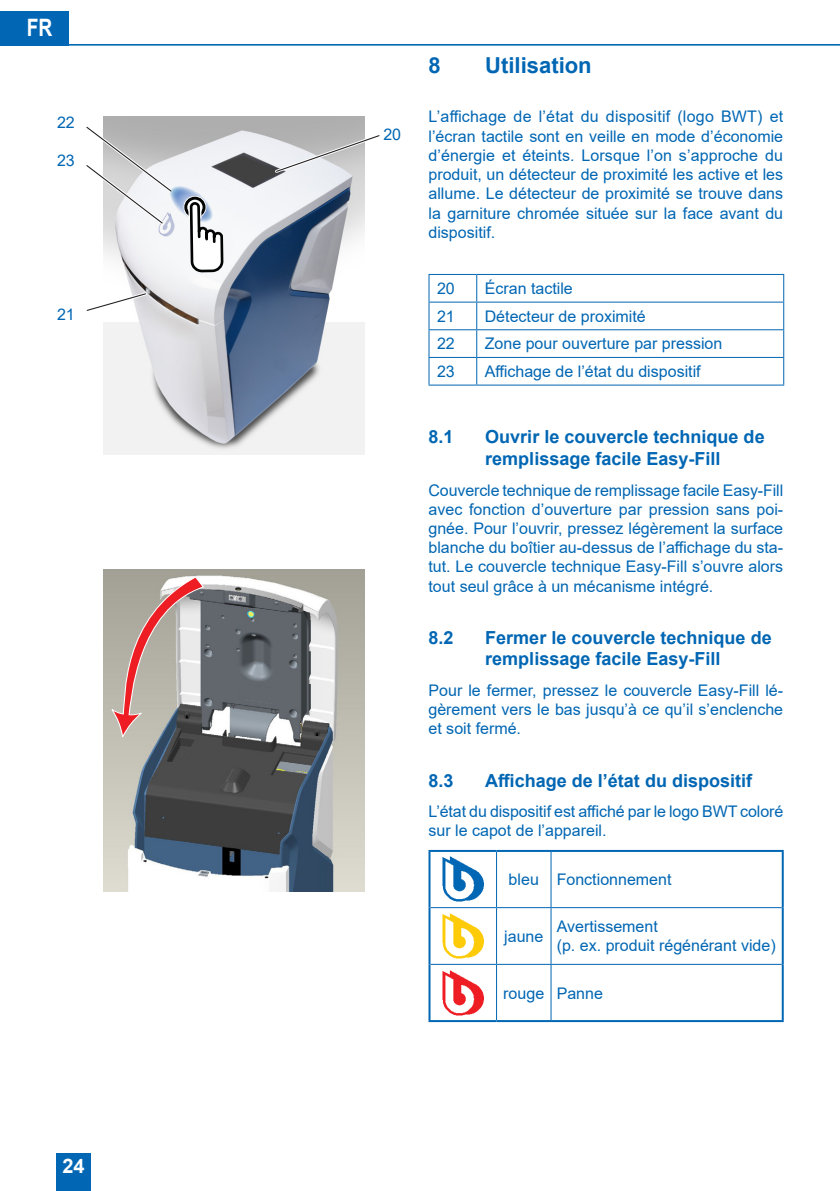
<style>
.page{position:relative;width:840px;height:1191px;background:#fff}
.page>*{position:absolute;margin:0;border:0;box-sizing:border-box;transform-origin:0 0}
.t1{font:700 24px "Arial";color:#fff;scale:.8 1}
.t2{font:700 22px "Arial";color:#0166b3}
.t3{font:700 20px "Arial";color:#fff}
.t4{font:700 18px/21.6px "Arial";color:#0166b3}
.FLIESSTEXT_HKS44{font:16px/19.2px "Arial";color:#0166b3;text-align:justify}
.TEXT_TABELLE_ZELLE_L{font:16px/19.2px "Arial";color:#0166b3}
.TEXT_TABELLE_ZELLE_Z{font:16px "Arial";color:#0166b3}
</style>
<div class="page">
<hr style="left:0;top:44px;width:839px;height:2px;background:#0166b3">
<div style="left:57px;top:1153px;width:34px;height:38px;background:#0166b3"></div>
<div style="left:0;top:11px;width:68px;height:34px;background:#0166b3"></div>
<hr style="left:428px;top:274px;width:48px;height:1px;background:#0166b3">
<hr style="left:476px;top:274px;width:307px;height:1px;background:#0166b3">
<hr style="left:428px;top:302px;width:48px;height:1px;background:#0166b3">
<hr style="left:476px;top:302px;width:307px;height:1px;background:#0166b3">
<hr style="left:428px;top:329px;width:48px;height:1px;background:#0166b3">
<hr style="left:476px;top:329px;width:307px;height:1px;background:#0166b3">
<hr style="left:428px;top:357px;width:48px;height:1px;background:#0166b3">
<svg style="left:428px;top:275px;width:1px;height:109px"></svg>
<hr style="left:476px;top:357px;width:307px;height:1px;background:#0166b3">
<svg style="left:476px;top:275px;width:1px;height:109px"></svg>
<hr style="left:428px;top:384px;width:48px;height:1px;background:#0166b3">
<hr style="left:476px;top:384px;width:307px;height:1px;background:#0166b3">
<hr style="left:428px;top:850px;width:68px;height:2px;background:#0166b3">
<hr style="left:428px;top:852px;width:2px;height:55px;background:#0166b3">
<hr style="left:496px;top:850px;width:54px;height:2px;background:#0166b3">
<hr style="left:550px;top:850px;width:233px;height:2px;background:#0166b3">
<hr style="left:781px;top:852px;width:2px;height:55px;background:#0166b3">
<hr style="left:428px;top:907px;width:2px;height:57px;background:#0166b3">
<hr style="left:781px;top:907px;width:2px;height:57px;background:#0166b3">
<hr style="left:428px;top:964px;width:2px;height:56px;background:#0166b3">
<hr style="left:781px;top:964px;width:2px;height:56px;background:#0166b3">
<hr style="left:428px;top:1020px;width:68px;height:2px;background:#0166b3">
<hr style="left:496px;top:1020px;width:54px;height:2px;background:#0166b3">
<hr style="left:550px;top:1020px;width:233px;height:2px;background:#0166b3">
<hr style="left:496px;top:852px;width:1px;height:55px;background:#0166b3">
<hr style="left:550px;top:852px;width:1px;height:55px;background:#0166b3">
<hr style="left:430px;top:907px;width:66px;height:1px;background:#0166b3">
<hr style="left:496px;top:907px;width:54px;height:1px;background:#0166b3">
<hr style="left:496px;top:908px;width:1px;height:56px;background:#0166b3">
<hr style="left:550px;top:907px;width:231px;height:1px;background:#0166b3">
<hr style="left:550px;top:908px;width:1px;height:56px;background:#0166b3">
<hr style="left:430px;top:964px;width:66px;height:1px;background:#0166b3">
<hr style="left:496px;top:964px;width:54px;height:1px;background:#0166b3">
<hr style="left:496px;top:965px;width:1px;height:55px;background:#0166b3">
<hr style="left:550px;top:964px;width:231px;height:1px;background:#0166b3">
<hr style="left:550px;top:965px;width:1px;height:55px;background:#0166b3">
<img style="left:442px;top:856px;width:42px;height:46px">
<img style="left:442px;top:913px;width:42px;height:45px">
<img style="left:442px;top:970px;width:42px;height:45px">
<img style="left:104px;top:570px;width:261px;height:321px">
<svg style="left:109px;top:578px;width:96px;height:160px;background:#b8a49e"></svg>
<img style="left:104px;top:117px;width:261px;height:337px">
<svg style="left:272px;top:132px;width:108px;height:43px"></svg>
<svg style="left:86px;top:290px;width:63px;height:24px"></svg>
<svg style="left:86px;top:123px;width:139px;height:150px"></svg>
<h1 class="t1" style="left:27px;top:11px;width:33px">FR</h1>
<p class="FLIESSTEXT_HKS44" style="left:57px;top:113px;width:19px">22</p>
<p class="FLIESSTEXT_HKS44" style="left:57px;top:151px;width:19px">23</p>
<p class="FLIESSTEXT_HKS44" style="left:57px;top:305px;width:19px">21</p>
<p class="t3" style="left:62px;top:1152px;width:24px">24</p>
<p class="FLIESSTEXT_HKS44" style="left:383px;top:125px;width:19px">20</p>
<p class="t2" style="left:428px;top:49px;width:14px">8</p>
<p class="t2" style="left:485px;top:49px;width:108px">Utilisation</p>
<p class="FLIESSTEXT_HKS44" style="left:428px;top:107px;width:356px">L’affichage de l’état du dispositif (logo BWT) et l’écran tactile sont en veille en mode d’économie d’énergie et éteints. Lorsque l’on s’approche du produit, un détecteur de proximité les active et les allume. Le détecteur de proximité se trouve dans la garniture chromée située sur la face avant du dispositif.</p>
<p class="FLIESSTEXT_HKS44" style="left:437px;top:279px;width:19px">20</p>
<p class="FLIESSTEXT_HKS44" style="left:484px;top:279px;width:90px">Écran tactile</p>
<p class="FLIESSTEXT_HKS44" style="left:437px;top:306px;width:19px">21</p>
<p class="FLIESSTEXT_HKS44" style="left:484px;top:306px;width:162px">Détecteur de proximité</p>
<p class="FLIESSTEXT_HKS44" style="left:437px;top:334px;width:19px">22</p>
<p class="FLIESSTEXT_HKS44" style="left:484px;top:334px;width:239px">Zone pour ouverture par pression</p>
<p class="FLIESSTEXT_HKS44" style="left:437px;top:362px;width:19px">23</p>
<p class="FLIESSTEXT_HKS44" style="left:484px;top:362px;width:217px">Affichage de l’état du dispositif</p>
<p class="t4" style="left:428px;top:426px;width:27px">8.1</p>
<p class="t4" style="left:485px;top:426px;width:281px">Ouvrir le couvercle technique de remplissage facile Easy-Fill</p>
<p class="FLIESSTEXT_HKS44" style="left:428px;top:480px;width:356px">Couvercle technique de remplissage facile Easy-Fill avec fonction d’ouverture par pression sans poi&shy;gnée. Pour l’ouvrir, pressez légèrement la surface blanche du boîtier au-dessus de l’affichage du sta&shy;tut. Le couvercle technique Easy-Fill s’ouvre alors tout seul grâce à un mécanisme intégré.</p>
<p class="t4" style="left:428px;top:627px;width:27px">8.2</p>
<p class="t4" style="left:485px;top:627px;width:288px">Fermer le couvercle technique de remplissage facile Easy-Fill</p>
<p class="FLIESSTEXT_HKS44" style="left:428px;top:680px;width:356px">Pour le fermer, pressez le couvercle Easy-Fill lé&shy;gèrement vers le bas jusqu’à ce qu’il s’enclenche et soit fermé.</p>
<p class="t4" style="left:428px;top:769px;width:27px">8.3</p>
<p class="t4" style="left:485px;top:769px;width:268px">Affichage de l’état du dispositif</p>
<p class="FLIESSTEXT_HKS44" style="left:428px;top:801px;width:356px">L’état du dispositif est affiché par le logo BWT coloré sur le capot de l’appareil.</p>
<p class="TEXT_TABELLE_ZELLE_Z" style="left:508px;top:868px;width:32px">bleu</p>
<p class="TEXT_TABELLE_ZELLE_L" style="left:556px;top:869px;width:116px">Fonctionnement</p>
<p class="TEXT_TABELLE_ZELLE_Z" style="left:504px;top:925px;width:41px">jaune</p>
<p class="TEXT_TABELLE_ZELLE_L" style="left:556px;top:917px;width:220px">Avertissement<br>(p. ex. produit régénérant vide)</p>
<p class="TEXT_TABELLE_ZELLE_Z" style="left:503px;top:982px;width:42px">rouge</p>
<p class="TEXT_TABELLE_ZELLE_L" style="left:556px;top:983px;width:48px">Panne</p>
</div>
